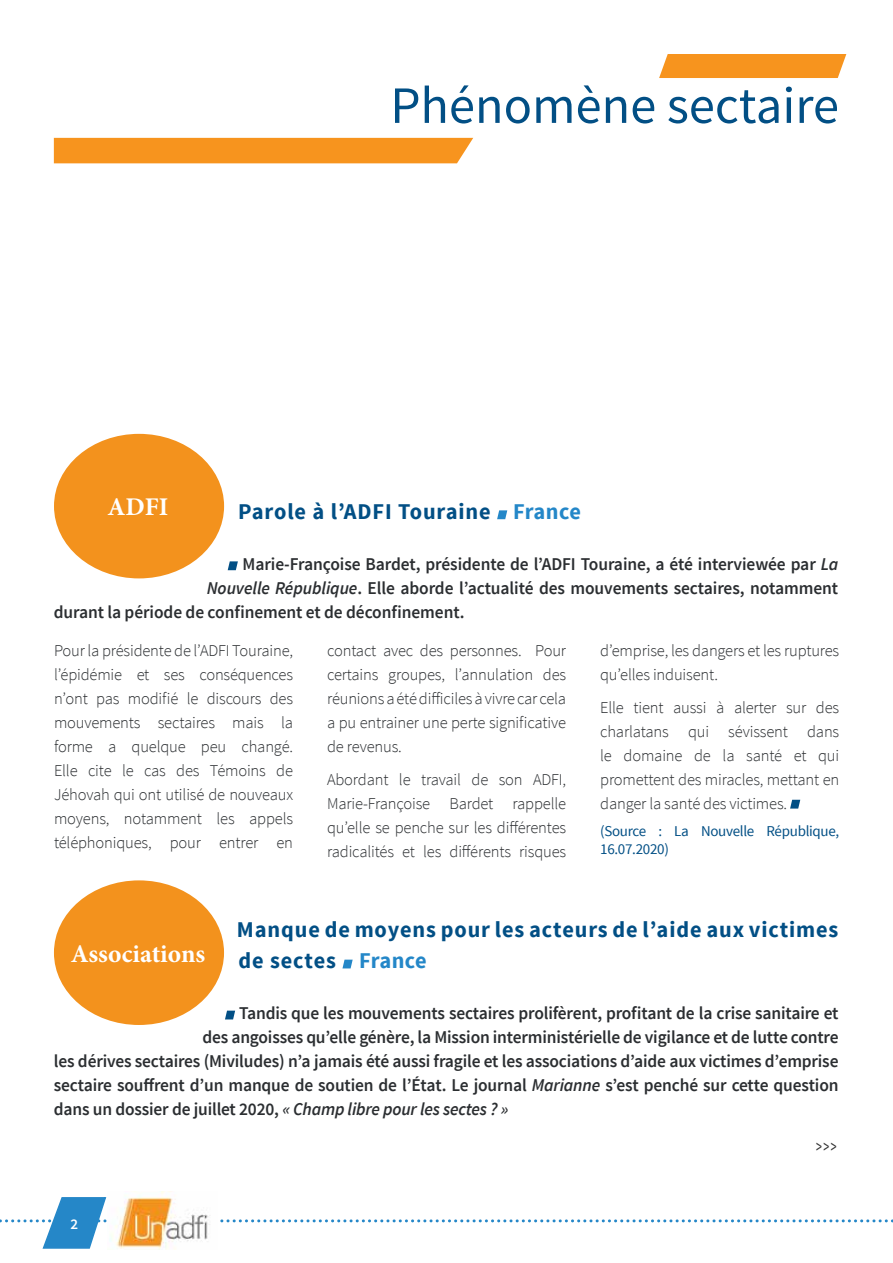
<style>
.page{position:relative;width:893px;height:1263px;background:#fff}
.page>*{position:absolute;margin:0;border:0;box-sizing:border-box;transform-origin:0 0}
.t1{font:52.5px "Source Sans Pro";color:#024f85}
.t2{font:700 25.5px "Minion Pro";color:#fff}
.t3{font:700 22.5px/31.5px "Source Sans Pro";letter-spacing:.04em;color:#024f85}
.t4{font:19.5px "Source Sans Pro";color:#333;scale:.6 1}
.t5{font:600 18px "Source Sans Pro";letter-spacing:-.01em;color:#2b2e31}
.t6{font:300 16.5px/24px "Source Sans Pro";letter-spacing:-.01em;color:#2b2e31;text-align:justify}
.t7{font:15px/18px "Source Sans Pro";letter-spacing:-.02em;color:#024f85}
.t8{font:600 15px "Source Sans Pro";color:#fff}
.s1{color:#2487c8}
.s2{font-style:italic}
</style>
<div class="page">
<svg style="left:0;top:1197px;width:893px;height:52px"></svg>
<img style="left:107px;top:1192px;width:111px;height:57px">
<div style="left:54px;top:138px;width:419px;height:25px;background:#f7941e"></div>
<div style="left:659px;top:54px;width:187px;height:24px;background:#f7941e"></div>
<svg style="left:497px;top:510px;width:10px;height:9px"></svg>
<svg style="left:228px;top:561px;width:10px;height:9px"></svg>
<svg style="left:790px;top:800px;width:10px;height:8px"></svg>
<svg style="left:342px;top:960px;width:11px;height:8px"></svg>
<svg style="left:225px;top:1011px;width:10px;height:8px"></svg>
<div style="left:54px;top:880px;width:170px;height:145px;background:#f3921d;border-radius:50%"></div>
<div style="left:54px;top:434px;width:170px;height:144px;background:#f3921d;border-radius:50%"></div>
<h1 class="t1" style="left:390px;top:73px;width:450px">Phénomène sectaire</h1>
<h2 class="t2" style="left:108px;top:489px;width:62px">ADFI</h2>
<h3 class="t3" style="left:238px;top:497px;width:344px">Parole à l’ADFI Touraine <span class="s1">France</span></h3>
<p class="t5" style="left:243px;top:553px;width:597px">Marie-Françoise Bardet, présidente de l’ADFI Touraine, a été interviewée par <span class="s2">La</span></p>
<p class="t5" style="left:207px;top:577px;width:633px"><span class="s2">Nouvelle République</span>. Elle aborde l’actualité des mouvements sectaires, notamment</p>
<p class="t5" style="left:54px;top:601px;width:412px">durant la période de confinement et de déconfinement.</p>
<p class="t6" style="left:54px;top:638px;width:241px">Pour la présidente de l’ADFI Touraine, l’épidémie et ses conséquences n’ont pas modifié le discours des mouvements sectaires mais la forme a quelque peu changé.<br>Elle cite le cas des Témoins de Jéhovah qui ont utilisé de nouveaux moyens, notamment les appels téléphoniques, pour entrer en</p>
<p class="t6" style="left:327px;top:638px;width:241px">contact avec des personnes. Pour certains groupes, l’annulation des réunions a été difficiles à vivre car cela a pu entrainer une perte significative de revenus.</p>
<p class="t6" style="left:600px;top:638px;width:241px">d’emprise, les dangers et les ruptures qu’elles induisent.</p>
<p class="t6" style="left:600px;top:695px;width:241px">Elle tient aussi à alerter sur des charlatans qui sévissent dans le domaine de la santé et qui promettent des miracles, mettant en danger la santé des victimes.</p>
<p class="t7" style="left:600px;top:822px;width:241px">(Source : La Nouvelle République,<br>16.07.2020)</p>
<p class="t6" style="left:327px;top:767px;width:241px">Abordant le travail de son ADFI, Marie-Françoise Bardet rappelle qu’elle se penche sur les différentes radicalités et les différents risques</p>
<h3 class="t3" style="left:237px;top:914px;width:603px">Manque de moyens pour les acteurs de l’aide aux victimes de sectes <span class="s1">France</span></h3>
<p class="t5" style="left:239px;top:1002px;width:601px">Tandis que les mouvements sectaires prolifèrent, profitant de la crise sanitaire et</p>
<p class="t5" style="left:202px;top:1026px;width:638px">des angoisses qu’elle génère, la Mission interministérielle de vigilance et de lutte contre</p>
<p class="t5" style="left:54px;top:1050px;width:786px">les dérives sectaires (Miviludes) n’a jamais été aussi fragile et les associations d’aide aux victimes d’emprise</p>
<p class="t5" style="left:54px;top:1074px;width:786px">sectaire souffrent d’un manque de soutien de l’État. Le journal <span class="s2">Marianne</span> s’est penché sur cette question</p>
<p class="t5" style="left:54px;top:1098px;width:456px">dans un dossier de juillet 2020, <span class="s2">« Champ libre pour les sectes ? »</span></p>
<h2 class="t2" style="left:71px;top:936px;width:136px">Associations</h2>
<p class="t8" style="left:70px;top:1214px;width:9px">2</p>
<p class="t4" style="left:816px;top:1134px;width:36px">&gt;&gt;&gt;</p>
</div>
